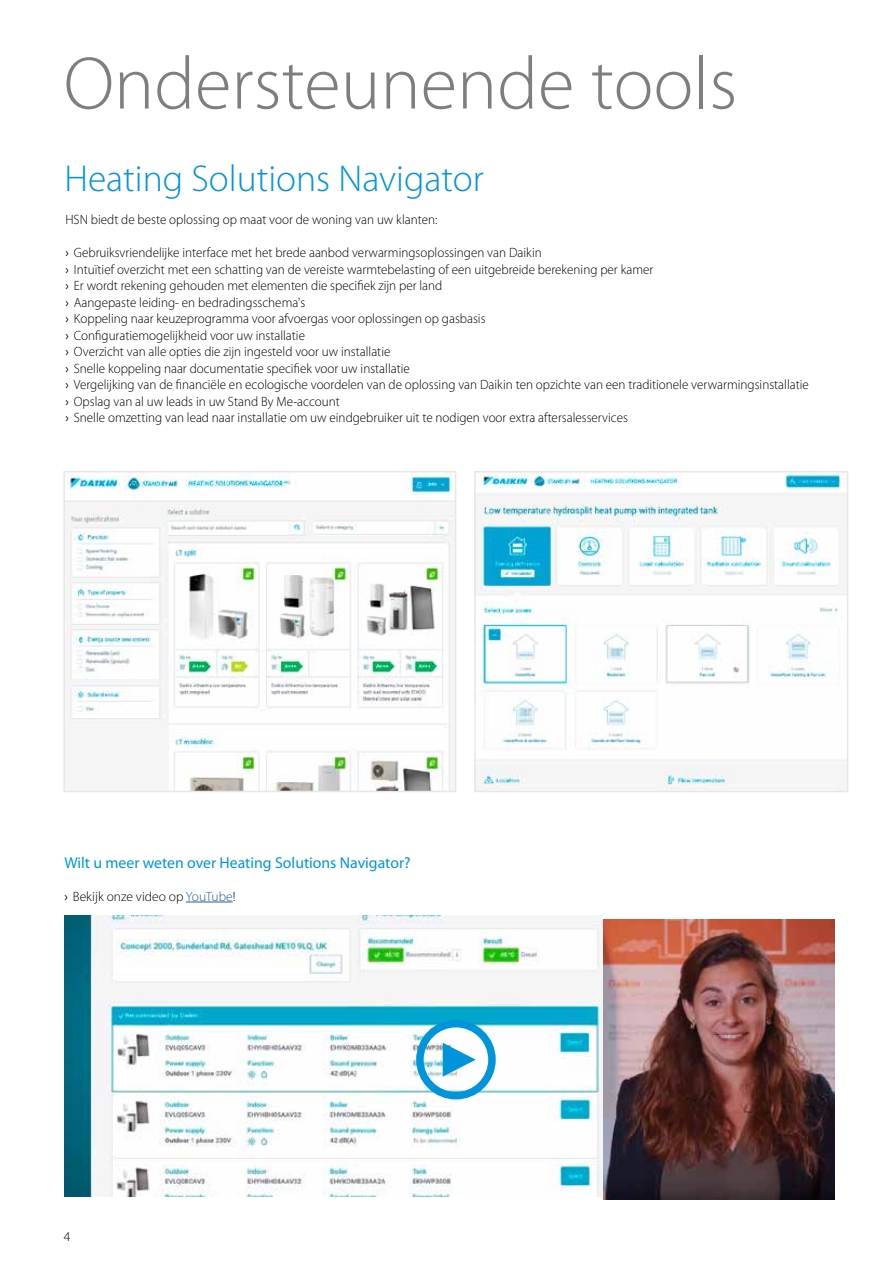
<style>
.page{position:relative;width:893px;height:1263px;background:#fff}
.page>*{position:absolute;margin:0;border:0;box-sizing:border-box;transform-origin:0 0}
.t1{font:300 75px "Myriad Pro";color:#7e7e7d}
.t2{font:300 37.5px "Myriad Pro";color:#0095db}
.t3{font:15.75px "Myriad Pro";color:#0095db}
.t4{font:300 13.5px/16.5px "Myriad Pro";color:#000}
.s1{font-weight:400}
.s2{color:#275b9b}
</style>
<div class="page">
<img style="left:477px;top:474px;width:368px;height:315px">
<div style="left:474px;top:471px;width:374px;height:321px;border:2px solid #e7e7e7"></div>
<img style="left:66px;top:474px;width:387px;height:315px">
<div style="left:63px;top:471px;width:393px;height:321px;border:2px solid #e7e7e7"></div>
<hr style="left:186px;top:902px;width:47px;height:1px;background:#275b9b">
<img style="left:64px;top:915px;width:537px;height:282px">
<div style="left:416px;top:1020px;width:80px;height:79px;border:8px solid #0095db;border-radius:50%"></div>
<svg style="left:442px;top:1041px;width:34px;height:37px"></svg>
<img style="left:604px;top:920px;width:230px;height:279px">
<h1 class="t1" style="left:64px;top:42px;width:675px">Ondersteunende tools</h1>
<h2 class="t2" style="left:64px;top:158px;width:421px">Heating Solutions Navigator</h2>
<p class="t4" style="left:65px;top:211px;width:374px">HSN biedt de beste oplossing op maat voor de woning van uw klanten:</p>
<p class="t4" style="left:65px;top:244px;width:745px"><span class="s1">›</span> Gebruiksvriendelijke interface met het brede aanbod verwarmingsoplossingen van Daikin<br><span class="s1">›</span> Intuïtief overzicht met een schatting van de vereiste warmtebelasting of een uitgebreide berekening per kamer<br><span class="s1">›</span> Er wordt rekening gehouden met elementen die specifiek zijn per land<br><span class="s1">›</span> Aangepaste leiding- en bedradingsschema's<br><span class="s1">›</span> Koppeling naar keuzeprogramma voor afvoergas voor oplossingen op gasbasis<br><span class="s1">›</span> Configuratiemogelijkheid voor uw installatie<br><span class="s1">›</span> Overzicht van alle opties die zijn ingesteld voor uw installatie<br><span class="s1">›</span> Snelle koppeling naar documentatie specifiek voor uw installatie<br><span class="s1">›</span> Vergelijking van de financiële en ecologische voordelen van de oplossing van Daikin ten opzichte van een traditionele verwarmingsinstallatie <span class="s1">›</span> Opslag van al uw leads in uw Stand By Me-account<br><span class="s1">›</span> Snelle omzetting van lead naar installatie om uw eindgebruiker uit te nodigen voor extra aftersalesservices</p>
<p class="t3" style="left:64px;top:853px;width:348px">Wilt u meer weten over Heating Solutions Navigator?</p>
<p class="t4" style="left:64px;top:888px;width:173px"><span class="s1">›</span> Bekijk onze video op <span class="s2">YouTube</span>!</p>
<p class="t4" style="left:64px;top:1228px;width:8px">4</p>
</div>
